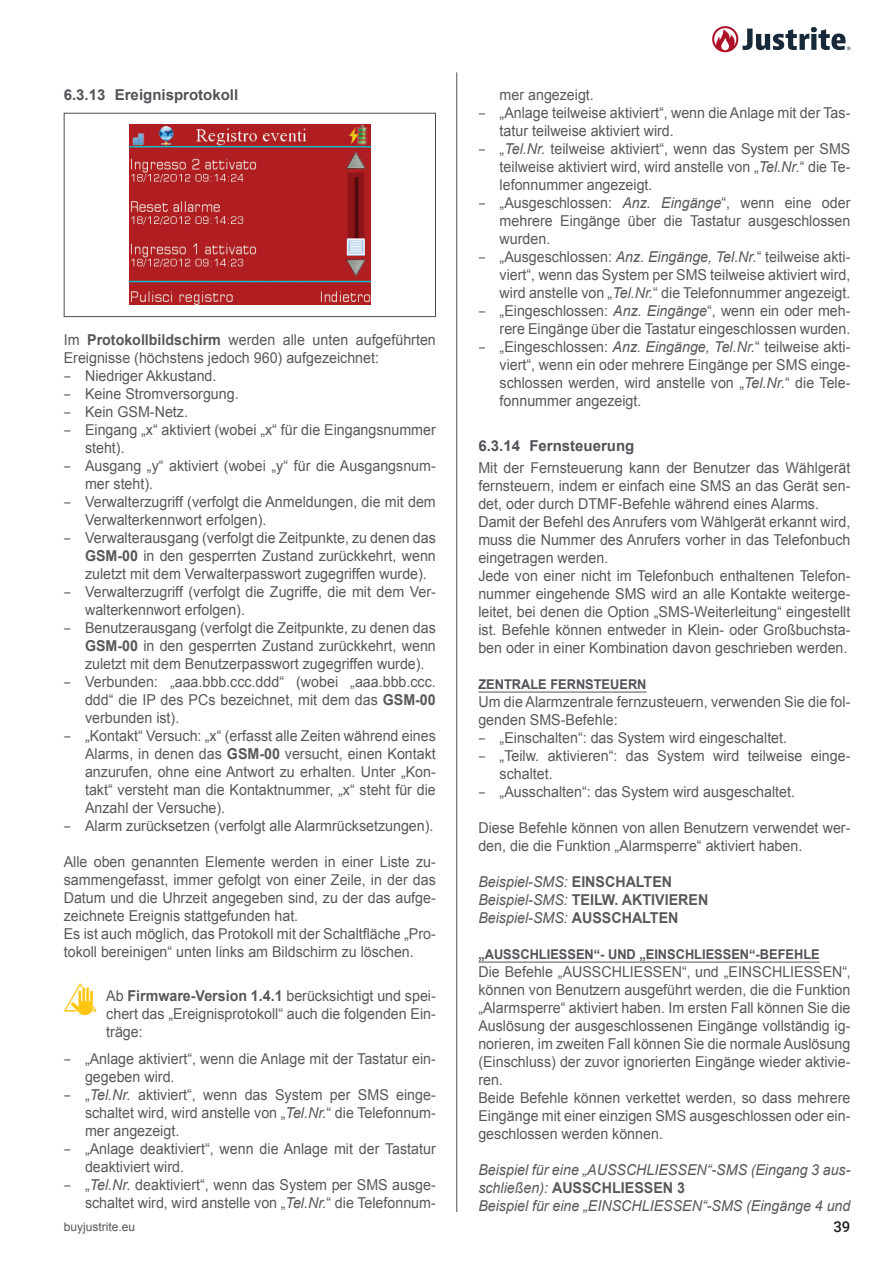
<style>
.page{position:relative;width:893px;height:1263px;background:#fff}
.page>*{position:absolute;margin:0;border:0;box-sizing:border-box;transform-origin:0 0}
.t1{font:15px/18px "Arial";color:#57585a;scale:.95 1}
.t2{font:italic 15px/18px "Arial";color:#57585a;scale:.95 1}
.t3{font:700 15px "Arial";color:#505357}
.t4{font:500 15px "Roboto";color:#231f20}
.t5{font:700 13.5px "Arial";color:#505357;scale:.95 1}
.t6{font:12px "Arial";color:#57585a}
.s1{font-weight:700}
.s2{font-family:"Open Sans"}
.s3{font-family:"Sime Simboli";font-size:30px;color:#fec610}
.s4{font-style:italic}
.s5{font-weight:700;font-style:normal}
</style>
<div class="page">
<svg style="left:712px;top:26px;width:138px;height:26px"></svg>
<hr style="left:456px;top:72px;width:1px;height:1140px;background:#505357">
<img style="left:129px;top:125px;width:241px;height:180px">
<div style="left:64px;top:113px;width:372px;height:204px;border:1px solid #4b4c4d"></div>
<hr style="left:478px;top:692px;width:168px;height:1px;background:#505357">
<hr style="left:478px;top:962px;width:342px;height:1px;background:#505357">
<p class="t3" style="left:64px;top:85px;width:176px">6.3.13 Ereignisprotokoll</p>
<p class="t1" style="left:64px;top:330px;width:393px">Im <span class="s1">Protokollbildschirm</span> werden alle unten aufgeführten<br>Ereignisse (höchstens jedoch 960) aufgezeichnet:</p>
<p class="t1" style="left:64px;top:366px;width:162px"><span class="s2">–</span> Niedriger Akkustand.</p>
<p class="t1" style="left:64px;top:384px;width:186px"><span class="s2">–</span> Keine Stromversorgung.</p>
<p class="t1" style="left:64px;top:402px;width:132px"><span class="s2">–</span> Kein GSM-Netz.</p>
<p class="t1" style="left:85px;top:420px;width:371px;text-indent:-21px"><span class="s2">–</span> Eingang „x“ aktiviert (wobei „x“ für die Eingangsnummer steht).</p>
<p class="t1" style="left:85px;top:456px;width:371px;text-indent:-21px"><span class="s2">–</span> Ausgang „y“ aktiviert (wobei „y“ für die Ausgangsnum&shy;mer steht).</p>
<p class="t1" style="left:85px;top:492px;width:371px;text-indent:-21px"><span class="s2">–</span> Verwalterzugriff (verfolgt die Anmeldungen, die mit dem<br>Verwalterkennwort erfolgen).</p>
<p class="t1" style="left:85px;top:528px;width:371px;text-align:justify;text-indent:-21px"><span class="s2">–</span> Verwalterausgang (verfolgt die Zeitpunkte, zu denen das <span class="s1">GSM-00</span> in den gesperrten Zustand zurückkehrt, wenn zuletzt mit dem Verwalterpasswort zugegriffen wurde).</p>
<p class="t1" style="left:85px;top:582px;width:371px;text-indent:-21px"><span class="s2">–</span> Verwalterzugriff (verfolgt die Zugriffe, die mit dem Ver&shy;walterkennwort erfolgen).</p>
<p class="t1" style="left:85px;top:618px;width:371px;text-align:justify;text-indent:-21px"><span class="s2">–</span> Benutzerausgang (verfolgt die Zeitpunkte, zu denen das <span class="s1">GSM-00</span> in den gesperrten Zustand zurückkehrt, wenn zuletzt mit dem Benutzerpasswort zugegriffen wurde).</p>
<p class="t1" style="left:85px;top:672px;width:371px;text-align:justify;text-indent:-21px"><span class="s2">–</span> Verbunden: „aaa.bbb.ccc.ddd“ (wobei „aaa.bbb.ccc. ddd“ die IP des PCs bezeichnet, mit dem das <span class="s1">GSM-00 </span>verbunden ist).</p>
<p class="t1" style="left:85px;top:726px;width:371px;text-align:justify;text-indent:-21px"><span class="s2">–</span> „Kontakt“ Versuch: „x“ (erfasst alle Zeiten während eines Alarms, in denen das <span class="s1">GSM-00</span> versucht, einen Kontakt anzurufen, ohne eine Antwort zu erhalten. Unter „Kon&shy;takt“ versteht man die Kontaktnummer, „x“ steht für die Anzahl der Versuche).</p>
<p class="t1" style="left:64px;top:816px;width:391px"><span class="s2">–</span> Alarm zurücksetzen (verfolgt alle Alarmrücksetzungen).</p>
<p class="t1" style="left:64px;top:852px;width:393px">Alle oben genannten Elemente werden in einer Liste zu&shy;sammengefasst, immer gefolgt von einer Zeile, in der das Datum und die Uhrzeit angegeben sind, zu der das aufge&shy;zeichnete Ereignis stattgefunden hat.<br>Es ist auch möglich, das Protokoll mit der Schaltfläche „Pro&shy;tokoll bereinigen“ unten links am Bildschirm zu löschen.</p>
<p class="t1" style="left:106px;top:987px;width:348px;text-align:justify;text-indent:-43px"><span class="s3">m</span> Ab <span class="s1">Firmware-Version 1.4.1</span> berücksichtigt und spei&shy;chert das „Ereignisprotokoll“ auch die folgenden Ein&shy;träge:</p>
<p class="t1" style="left:85px;top:1049px;width:371px;text-indent:-21px"><span class="s2">–</span> „Anlage aktiviert“, wenn die Anlage mit der Tastatur ein&shy;gegeben wird.</p>
<p class="t1" style="left:85px;top:1085px;width:371px;text-align:justify;text-indent:-21px"><span class="s2">–</span> „<span class="s4">Tel.Nr.</span> aktiviert“, wenn das System per SMS einge&shy;schaltet wird, wird anstelle von „<span class="s4">Tel.Nr.</span>“ die Telefonnum&shy;mer angezeigt.</p>
<p class="t1" style="left:85px;top:1139px;width:371px;text-indent:-21px"><span class="s2">–</span> „Anlage deaktiviert“, wenn die Anlage mit der Tastatur deaktiviert wird.</p>
<p class="t1" style="left:64px;top:1175px;width:393px;text-align:right"><span class="s2">–</span> „<span class="s4">Tel.Nr.</span> deaktiviert“, wenn das System per SMS ausge&shy;schaltet wird, wird anstelle von „<span class="s4">Tel.Nr.</span>“ die Telefonnum-</p>
<p class="t1" style="left:500px;top:86px;width:101px">mer angezeigt.</p>
<p class="t1" style="left:500px;top:104px;width:371px;text-indent:-21px"><span class="s2">–</span> „Anlage teilweise aktiviert“, wenn die Anlage mit der Tas&shy;tatur teilweise aktiviert wird.</p>
<p class="t1" style="left:500px;top:140px;width:371px;text-align:justify;text-indent:-21px"><span class="s2">–</span> „<span class="s4">Tel.Nr.</span> teilweise aktiviert“, wenn das System per SMS teilweise aktiviert wird, wird anstelle von „<span class="s4">Tel.Nr.</span>“ die Te&shy;lefonnummer angezeigt.</p>
<p class="t1" style="left:500px;top:194px;width:371px;text-align:justify;text-indent:-21px"><span class="s2">–</span> „Ausgeschlossen: <span class="s4">Anz. Eingänge</span>“, wenn eine oder mehrere Eingänge über die Tastatur ausgeschlossen wurden.</p>
<p class="t1" style="left:500px;top:248px;width:371px;text-align:justify;text-indent:-21px"><span class="s2">–</span> „Ausgeschlossen: <span class="s4">Anz. Eingänge, Tel.Nr.</span>“ teilweise akti&shy;viert“, wenn das System per SMS teilweise aktiviert wird, wird anstelle von „<span class="s4">Tel.Nr.</span>“ die Telefonnummer angezeigt.</p>
<p class="t1" style="left:478px;top:302px;width:393px;text-align:right"><span class="s2">–</span> „Eingeschlossen: <span class="s4">Anz. Eingänge</span>“, wenn ein oder meh&shy;rere Eingänge über die Tastatur eingeschlossen wurden.</p>
<p class="t1" style="left:500px;top:338px;width:371px;text-align:justify;text-indent:-21px"><span class="s2">–</span> „Eingeschlossen: <span class="s4">Anz. Eingänge, Tel.Nr.</span>“ teilweise akti&shy;viert“, wenn ein oder mehrere Eingänge per SMS einge&shy;schlossen werden, wird anstelle von „<span class="s4">Tel.Nr.</span>“ die Tele&shy;fonnummer angezeigt.</p>
<p class="t3" style="left:478px;top:436px;width:158px">6.3.14 Fernsteuerung</p>
<p class="t1" style="left:478px;top:459px;width:393px">Mit der Fernsteuerung kann der Benutzer das Wählgerät fernsteuern, indem er einfach eine SMS an das Gerät sen&shy;det, oder durch DTMF-Befehle während eines Alarms.<br>Damit der Befehl des Anrufers vom Wählgerät erkannt wird, muss die Nummer des Anrufers vorher in das Telefonbuch eingetragen werden.<br>Jede von einer nicht im Telefonbuch enthaltenen Telefon&shy;nummer eingehende SMS wird an alle Kontakte weiterge&shy;leitet, bei denen die Option „SMS-Weiterleitung“ eingestellt ist. Befehle können entweder in Klein- oder Großbuchsta&shy;ben oder in einer Kombination davon geschrieben werden.</p>
<p class="t5" style="left:478px;top:675px;width:178px">ZENTRALE FERNSTEUERN</p>
<p class="t1" style="left:478px;top:693px;width:393px">Um die Alarmzentrale fernzusteuern, verwenden Sie die fol&shy;genden SMS-Befehle:</p>
<p class="t1" style="left:478px;top:729px;width:326px"><span class="s2">–</span> „Einschalten“: das System wird eingeschaltet.</p>
<p class="t1" style="left:500px;top:747px;width:371px;text-indent:-21px"><span class="s2">–</span> „Teilw. aktivieren“: das System wird teilweise einge&shy;schaltet.</p>
<p class="t1" style="left:478px;top:783px;width:335px"><span class="s2">–</span> „Ausschalten“: das System wird ausgeschaltet.</p>
<p class="t1" style="left:478px;top:819px;width:393px">Diese Befehle können von allen Benutzern verwendet wer&shy;den, die die Funktion „Alarmsperre“ aktiviert haben.</p>
<p class="t2" style="left:478px;top:873px;width:243px">Beispiel-SMS: <span class="s5">EINSCHALTEN<br></span>Beispiel-SMS: <span class="s5">TEILW. AKTIVIEREN<br></span>Beispiel-SMS: <span class="s5">AUSSCHALTEN</span></p>
<p class="t5" style="left:478px;top:945px;width:361px">„AUSSCHLIESSEN“- UND „EINSCHLIESSEN“-BEFEHLE</p>
<p class="t1" style="left:478px;top:963px;width:393px">Die Befehle „AUSSCHLIESSEN“‚ und „EINSCHLIESSEN“‚ können von Benutzern ausgeführt werden, die die Funktion „Alarmsperre“ aktiviert haben. Im ersten Fall können Sie die Auslösung der ausgeschlossenen Eingänge vollständig ig&shy;norieren, im zweiten Fall können Sie die normale Auslösung (Einschluss) der zuvor ignorierten Eingänge wieder aktivie&shy;ren.<br>Beide Befehle können verkettet werden, so dass mehrere Eingänge mit einer einzigen SMS ausgeschlossen oder ein&shy;geschlossen werden können.</p>
<p class="t2" style="left:478px;top:1161px;width:393px">Beispiel für eine „AUSSCHLIESSEN“-SMS (Eingang 3 aus&shy;schließen): <span class="s5">AUSSCHLIESSEN 3<br></span>Beispiel für eine „EINSCHLIESSEN“-SMS (Eingänge 4 und</p>
<p class="t6" style="left:64px;top:1218px;width:73px">buyjustrite.eu</p>
<p class="t4" style="left:833px;top:1216px;width:19px">39</p>
</div>
